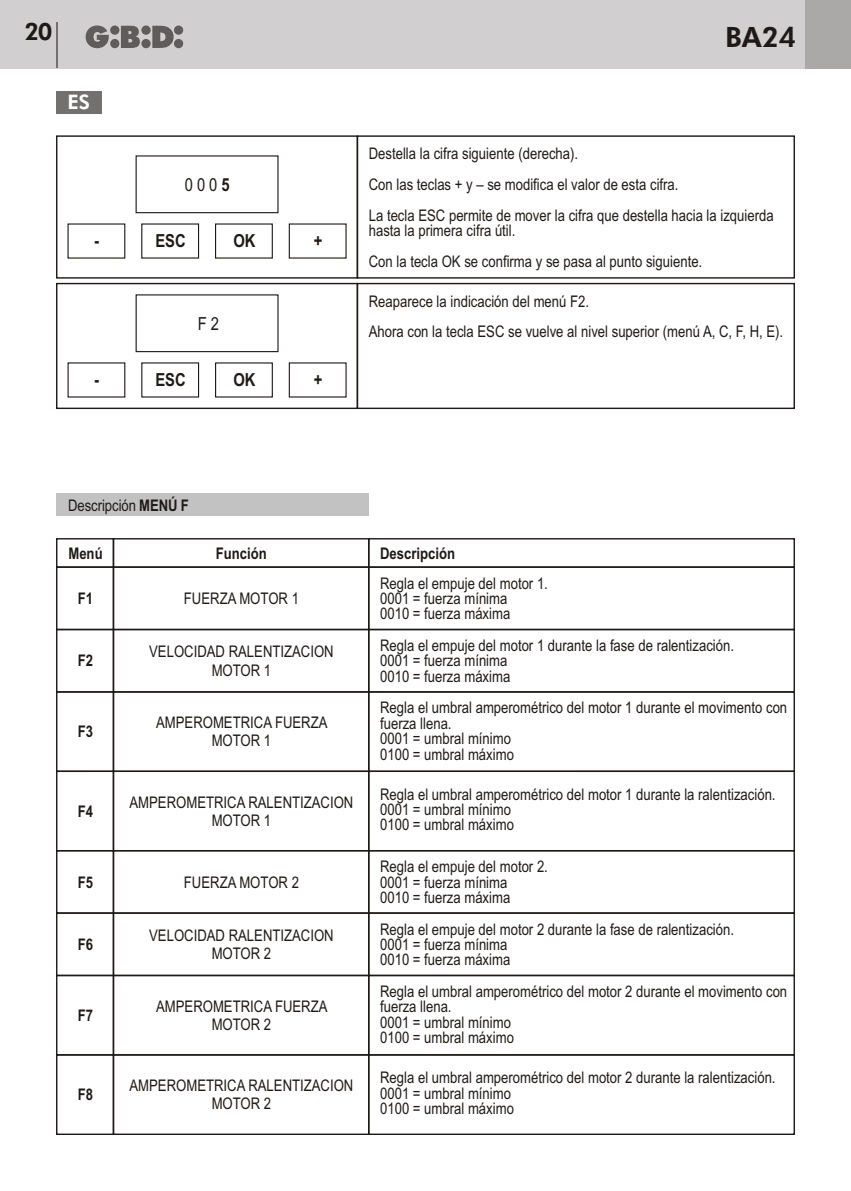
<style>
.page{position:relative;width:851px;height:1191px;background:#fff}
.page>*{position:absolute;margin:0;border:0;box-sizing:border-box;transform-origin:0 0}
.t1{font:800 28px "Futura BT";color:#1f1a17}
.t2{font:800 24px "Futura BT";color:#1f1a17}
.t3{font:800 20px "Futura BT";color:#fff}
.t4{font:700 18px "Arial Narrow";color:#1f1a17}
.t5{font:18px "Arial Narrow";color:#1f1a17}
.t6{font:16px/15.4px "Arial Narrow";color:#1f1a17}
.t7{font:700 16px "Arial Narrow";color:#1f1a17}
.s1{font-weight:700}
</style>
<div class="page">
<div style="left:0;top:0;width:850px;height:68px;background:#d1cfcf"></div>
<div style="left:805px;top:0;width:45px;height:68px;background:#aba8a8"></div>
<svg style="left:86px;top:26px;width:97px;height:22px"></svg>
<hr style="left:56px;top:23px;width:2px;height:45px;background:#737070">
<hr style="left:850px;top:0;width:1px;height:68px;background:#aba8a8">
<div style="left:57px;top:91px;width:45px;height:22px;background:#737070"></div>
<div style="left:56px;top:135px;width:302px;height:144px;border:1px solid #1f1a17"></div>
<div style="left:356px;top:135px;width:438px;height:144px;border:1px solid #1f1a17"></div>
<div style="left:135px;top:155px;width:143px;height:58px;border:1px solid #1f1a17"></div>
<div style="left:141px;top:223px;width:58px;height:36px;border:1px solid #1f1a17"></div>
<div style="left:215px;top:223px;width:58px;height:36px;border:1px solid #1f1a17"></div>
<div style="left:56px;top:283px;width:302px;height:126px;border:1px solid #1f1a17"></div>
<div style="left:356px;top:283px;width:438px;height:126px;border:1px solid #1f1a17"></div>
<div style="left:215px;top:362px;width:58px;height:35px;border:1px solid #1f1a17"></div>
<div style="left:135px;top:294px;width:143px;height:58px;border:1px solid #1f1a17"></div>
<svg style="left:56px;top:538px;width:739px;height:597px"></svg>
<div style="left:57px;top:493px;width:312px;height:23px;background:#c2c2c2"></div>
<h2 class="t2" style="left:24px;top:22px;width:29px">20</h2>
<h1 class="t1" style="left:725px;top:26px;width:73px">BA24</h1>
<p class="t3" style="left:67px;top:94px;width:24px">ES</p>
<p class="t5" style="left:185px;top:178px;width:47px">0 0 0 <span class="s1">5</span></p>
<p class="t4" style="left:94px;top:234px;width:6px">-</p>
<p class="t4" style="left:155px;top:234px;width:32px">ESC</p>
<p class="t4" style="left:233px;top:234px;width:24px">OK</p>
<p class="t4" style="left:314px;top:234px;width:10px">+</p>
<p class="t5" style="left:198px;top:316px;width:23px">F 2</p>
<p class="t4" style="left:94px;top:373px;width:6px">-</p>
<p class="t4" style="left:155px;top:373px;width:32px">ESC</p>
<p class="t4" style="left:233px;top:373px;width:24px">OK</p>
<p class="t4" style="left:314px;top:373px;width:10px">+</p>
<p class="t6" style="left:68px;top:499px;width:122px">Descripción <span class="s1">MENÚ F</span></p>
<p class="t6" style="left:369px;top:140px;width:406px;line-height:30.8px">Destella la cifra siguiente (derecha).<br>Con las teclas + y – se modifica el valor de esta cifra.<br>La tecla ESC permite de mover la cifra que destella hacia la izquierda</p>
<p class="t6" style="left:369px;top:217px;width:335px;line-height:30.8px">hasta la primera cifra útil.<br>Con la tecla OK se confirma y se pasa al punto siguiente.</p>
<p class="t6" style="left:369px;top:287px;width:416px;line-height:30.8px">Reaparece la indicación del menú F2.<br>Ahora con la tecla ESC se vuelve al nivel superior (menú A, C, F, H, E).</p>
<p class="t7" style="left:68px;top:547px;width:36px">Menú</p>
<p class="t7" style="left:216px;top:547px;width:53px">Función</p>
<p class="t7" style="left:380px;top:547px;width:77px">Descripción</p>
<p class="t6" style="left:380px;top:577px;width:169px">Regla el empuje del motor 1.<br>0001 = fuerza mínima<br>0010 = fuerza máxima</p>
<p class="t6" style="left:184px;top:592px;width:116px">FUERZA MOTOR 1</p>
<p class="t7" style="left:78px;top:592px;width:17px">F1</p>
<p class="t7" style="left:78px;top:655px;width:17px">F2</p>
<p class="t7" style="left:78px;top:725px;width:17px">F3</p>
<p class="t7" style="left:78px;top:805px;width:17px">F4</p>
<p class="t7" style="left:78px;top:876px;width:17px">F5</p>
<p class="t7" style="left:78px;top:938px;width:17px">F6</p>
<p class="t7" style="left:78px;top:1009px;width:17px">F7</p>
<p class="t7" style="left:78px;top:1088px;width:17px">F8</p>
<p class="t6" style="left:149px;top:644px;width:186px;line-height:18.2px;text-align:center">VELOCIDAD RALENTIZACION<br>MOTOR 1</p>
<p class="t6" style="left:156px;top:715px;width:173px;line-height:18.2px;text-align:center">AMPEROMETRICA FUERZA<br>MOTOR 1</p>
<p class="t6" style="left:129px;top:794px;width:225px;line-height:18.2px;text-align:center">AMPEROMETRICA RALENTIZACION<br>MOTOR 1</p>
<p class="t6" style="left:184px;top:875px;width:116px">FUERZA MOTOR 2</p>
<p class="t6" style="left:149px;top:927px;width:186px;line-height:18.2px;text-align:center">VELOCIDAD RALENTIZACION<br>MOTOR 2</p>
<p class="t6" style="left:156px;top:998px;width:173px;line-height:18.2px;text-align:center">AMPEROMETRICA FUERZA<br>MOTOR 2</p>
<p class="t6" style="left:129px;top:1078px;width:225px;line-height:18.2px;text-align:center">AMPEROMETRICA RALENTIZACION<br>MOTOR 2</p>
<p class="t6" style="left:380px;top:639px;width:355px">Regla el empuje del motor 1 durante la fase de ralentización.<br>0001 = fuerza mínima<br>0010 = fuerza máxima</p>
<p class="t6" style="left:380px;top:701px;width:408px">Regla el umbral amperométrico del motor 1 durante el movimento con fuerza llena.<br>0001 = umbral mínimo<br>0100 = umbral máximo</p>
<p class="t6" style="left:380px;top:788px;width:397px">Regla el umbral amperométrico del motor 1 durante la ralentización.<br>0001 = umbral mínimo<br>0100 = umbral máximo</p>
<p class="t6" style="left:380px;top:860px;width:169px">Regla el empuje del motor 2.<br>0001 = fuerza mínima<br>0010 = fuerza máxima</p>
<p class="t6" style="left:380px;top:922px;width:355px">Regla el empuje del motor 2 durante la fase de ralentización.<br>0001 = fuerza mínima<br>0010 = fuerza máxima</p>
<p class="t6" style="left:380px;top:985px;width:408px">Regla el umbral amperométrico del motor 2 durante el movimento con fuerza llena.<br>0001 = umbral mínimo<br>0100 = umbral máximo</p>
<p class="t6" style="left:380px;top:1071px;width:397px">Regla el umbral amperométrico del motor 2 durante la ralentización.<br>0001 = umbral mínimo<br>0100 = umbral máximo</p>
</div>
